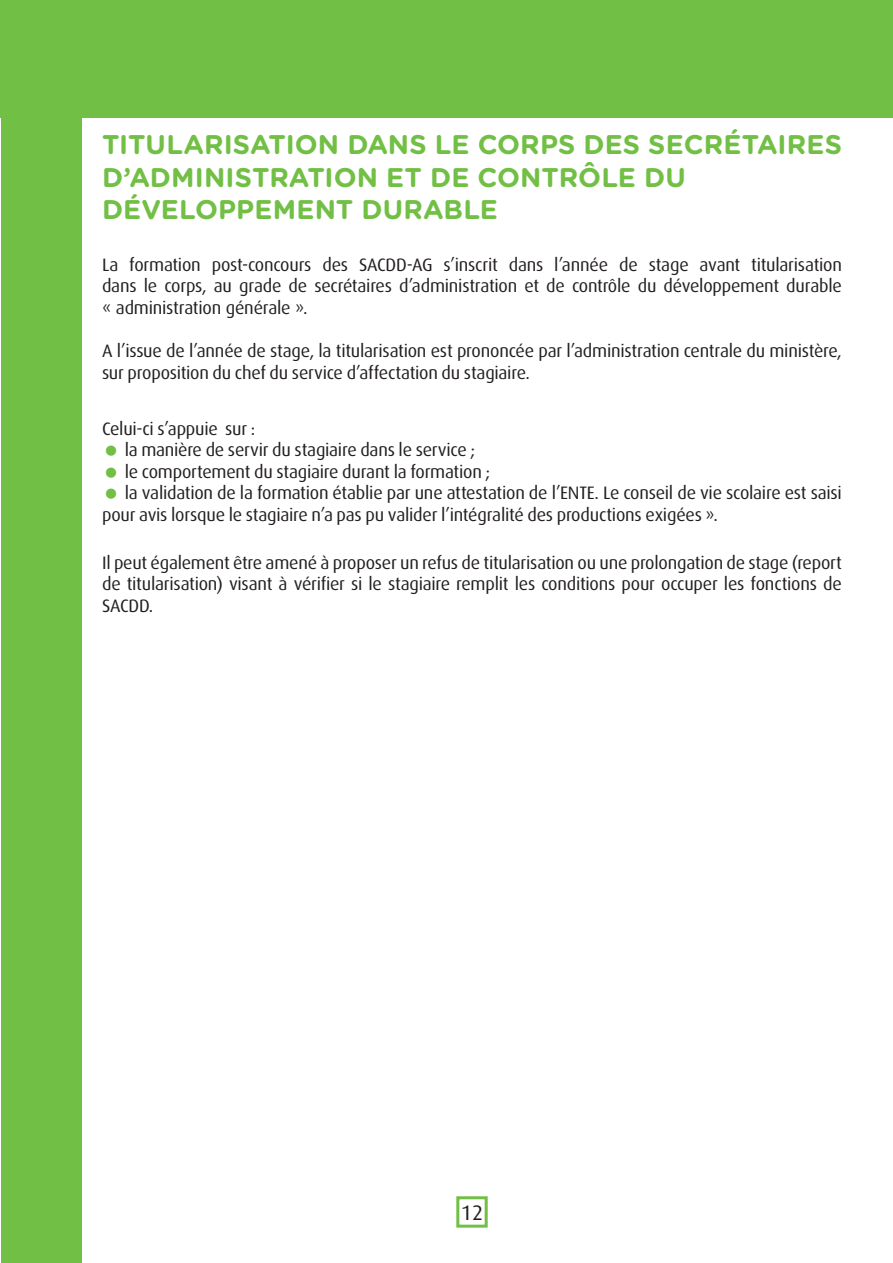
<style>
.page{position:relative;width:893px;height:1263px;background:#fff}
.page>*{position:absolute;margin:0;border:0;box-sizing:border-box;transform-origin:0 0}
.sous_titres_ue{font:700 27px/32.4px "Gotham Rounded";letter-spacing:.005em;color:#71bf44}
.t1{font:21px "Dax OT";color:#231f20}
.Style_de_paragraphe{font:18px/21.6px "Dax OT";letter-spacing:-.015em;color:#231f20}
.sous_titres_ue-2{font:18px/21.6px "Dax OT";letter-spacing:-.015em;color:#231f20;text-align:justify}
</style>
<div class="page">
<div style="left:1px;top:1px;width:81px;height:1262px;background:#71bf44"></div>
<div style="left:0;top:0;width:893px;height:118px;background:#71bf44"></div>
<div style="left:456px;top:1196px;width:32px;height:31px;border:3px solid #71bf44"></div>
<p class="sous_titres_ue" style="left:102px;top:127px;width:741px">TITULARISATION DANS LE CORPS DES SECRÉTAIRES<br>D’ADMINISTRATION ET DE CONTRÔLE DU<br>DÉVELOPPEMENT DURABLE</p>
<p class="sous_titres_ue-2" style="left:102px;top:254px;width:741px">La formation post-concours des SACDD-AG s’inscrit dans l’année de stage avant titularisation dans le corps, au grade de secrétaires d’administration et de contrôle du développement durable « administration générale ».</p>
<p class="Style_de_paragraphe" style="left:102px;top:340px;width:741px">A l’issue de l’année de stage, la titularisation est prononcée par l’administration centrale du ministère, sur proposition du chef du service d’affectation du stagiaire.</p>
<p class="Style_de_paragraphe" style="left:102px;top:418px;width:155px">Celui-ci s’appuie sur :</p>
<p class="Style_de_paragraphe" style="left:125px;top:439px;width:352px">la manière de servir du stagiaire dans le service ;</p>
<p class="Style_de_paragraphe" style="left:125px;top:461px;width:367px">le comportement du stagiaire durant la formation ;</p>
<p class="Style_de_paragraphe" style="left:102px;top:483px;width:741px;text-indent:23px">la validation de la formation établie par une attestation de l’ENTE. Le conseil de vie scolaire est saisi pour avis lorsque le stagiaire n’a pas pu valider l’intégralité des productions exigées ».</p>
<p class="Style_de_paragraphe" style="left:102px;top:552px;width:741px;text-align:justify">Il peut également être amené à proposer un refus de titularisation ou une prolongation de stage (report de titularisation) visant à vérifier si le stagiaire remplit les conditions pour occuper les fonctions de SACDD.</p>
<p class="t1" style="left:461px;top:1201px;width:24px">12</p>
</div>
